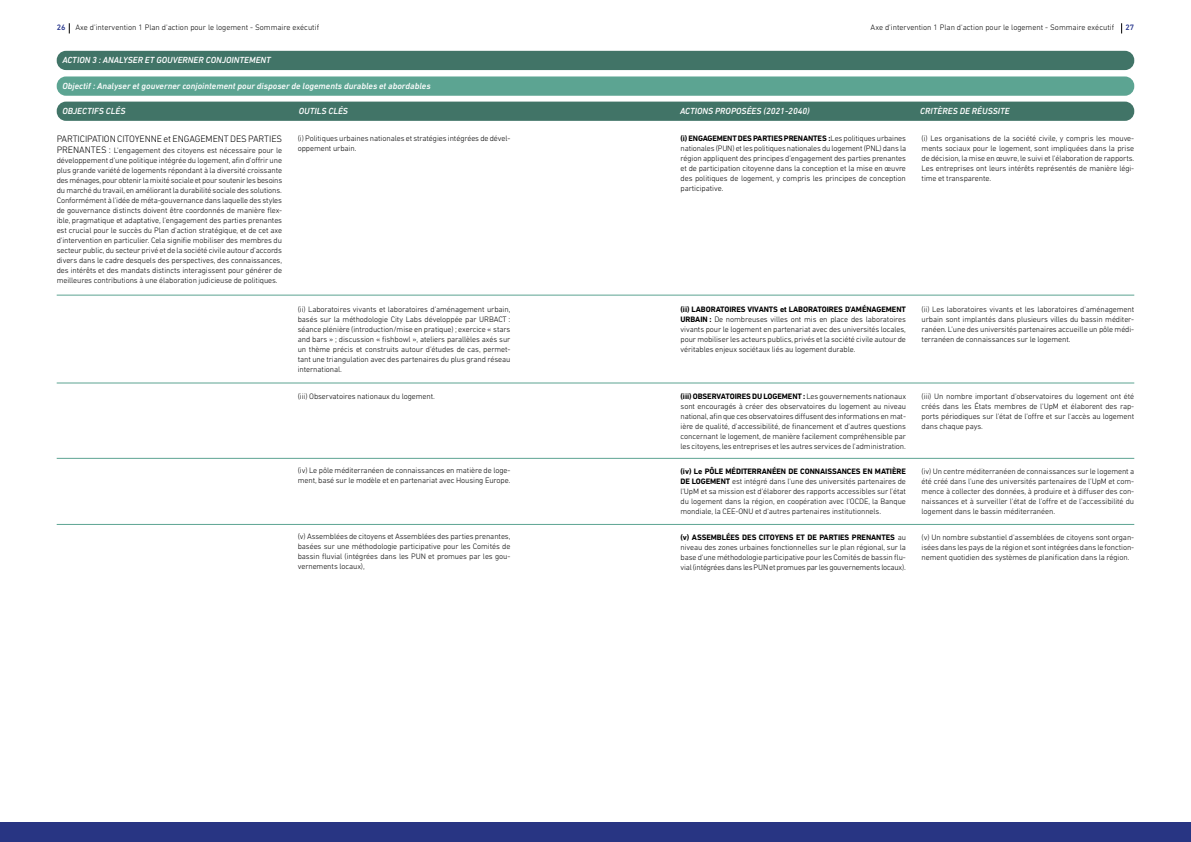
<style>
.page{position:relative;width:1191px;height:842px;background:#fff}
.page>*{position:absolute;margin:0;border:0;box-sizing:border-box;transform-origin:0 0}
.t1{font:300 9.5px "DIN Next LT Pro";letter-spacing:-.01em;color:#000}
.t2{font:italic 500 9px "DIN Next LT Pro";color:#fff}
.t3{font:300 8px/10px "DIN Next LT Pro";letter-spacing:-.01em;color:#000;text-align:justify}
.t4{font:500 8px "DIN Next LT Pro";color:#26358c}
.s1{font-weight:500;color:#26358c}
.s2{font-size:9.5px}
.s3{font-weight:700}
</style>
<div class="page">
<div style="left:0;top:823px;width:1191px;height:19px;background:#283583"></div>
<div style="left:57px;top:76px;width:1077px;height:20px;background:#5ca492;border-radius:9px"></div>
<div style="left:57px;top:51px;width:1077px;height:19px;background:#417467;border-radius:9px"></div>
<hr style="left:57px;top:295px;width:1077px;height:1px;background:#5ca492">
<hr style="left:57px;top:382px;width:1077px;height:1px;background:#5ca492">
<hr style="left:57px;top:458px;width:1077px;height:1px;background:#5ca492">
<hr style="left:57px;top:524px;width:1077px;height:1px;background:#5ca492">
<div style="left:57px;top:102px;width:1077px;height:19px;background:#417467;border-radius:9px"></div>
<p class="t3" style="left:57px;top:22px;width:264px"><span class="s1">26</span> Axe d'intervention 1 Plan d'action pour le logement - Sommaire exécutif</p>
<p class="t3" style="left:870px;top:22px;width:245px">Axe d'intervention 1 Plan d'action pour le logement - Sommaire exécutif</p>
<p class="t4" style="left:1125px;top:23px;width:10px">27</p>
<p class="t2" style="left:62px;top:55px;width:210px">ACTION 3 : ANALYSER ET GOUVERNER CONJOINTEMENT</p>
<p class="t2" style="left:62px;top:81px;width:370px">Objectif : Analyser et gouverner conjointement pour disposer de logements durables et abordables</p>
<p class="t2" style="left:62px;top:106px;width:65px">OBJECTIFS CLÉS</p>
<p class="t2" style="left:299px;top:106px;width:51px">OUTILS CLÉS</p>
<p class="t2" style="left:680px;top:106px;width:131px">ACTIONS PROPOSÉES (2021-2040)</p>
<p class="t2" style="left:920px;top:106px;width:91px">CRITÈRES DE RÉUSSITE</p>
<p class="t3" style="left:298px;top:133px;width:214px">(i) Politiques urbaines nationales et stratégies intégrées de dével&shy;oppement urbain.</p>
<p class="t1" style="left:57px;top:133px;width:227px">PARTICIPATION CITOYENNE et ENGAGEMENT DES PARTIES</p>
<p class="t3" style="left:57px;top:145px;width:227px"><span class="s2">PRENANTES :</span> L'engagement des citoyens est nécessaire pour le développement d'une politique intégrée du logement, afin d'offrir une plus grande variété de logements répondant à la diversité croissante des ménages, pour obtenir la mixité sociale et pour soutenir les besoins du marché du travail, en améliorant la durabilité sociale des solutions.<br>Conformément à l'idée de méta-gouvernance dans laquelle des styles de gouvernance distincts doivent être coordonnés de manière flex&shy;ible, pragmatique et adaptative, l'engagement des parties prenantes est crucial pour le succès du Plan d'action stratégique, et de cet axe d'intervention en particulier. Cela signifie mobiliser des membres du secteur public, du secteur privé et de la société civile autour d'accords divers dans le cadre desquels des perspectives, des connaissances, des intérêts et des mandats distincts interagissent pour générer de meilleures contributions à une élaboration judicieuse de politiques.</p>
<p class="t3" style="left:680px;top:134px;width:227px"><span class="s3">(i) ENGAGEMENT DES PARTIES PRENANTES :</span>Les politiques urbaines nationales (PUN) et les politiques nationales du logement (PNL) dans la région appliquent des principes d'engagement des parties prenantes et de participation citoyenne dans la conception et la mise en œuvre des politiques de logement, y compris les principes de conception participative.</p>
<p class="t3" style="left:680px;top:304px;width:227px"><span class="s3">(ii) LABORATOIRES VIVANTS et LABORATOIRES D'AMÉNAGEMENT URBAIN :</span> De nombreuses villes ont mis en place des laboratoires vivants pour le logement en partenariat avec des universités locales, pour mobiliser les acteurs publics, privés et la société civile autour de véritables enjeux sociétaux liés au logement durable.</p>
<p class="t3" style="left:680px;top:391px;width:227px"><span class="s3">(iii) OBSERVATOIRES DU LOGEMENT :</span> Les gouvernements nationaux sont encouragés à créer des observatoires du logement au niveau national, afin que ces observatoires diffusent des informations en mat&shy;ière de qualité, d'accessibilité, de financement et d'autres questions concernant le logement, de manière facilement compréhensible par les citoyens, les entreprises et les autres services de l'administration.</p>
<p class="t3" style="left:680px;top:466px;width:227px"><span class="s3">(iv) Le PÔLE MÉDITERRANÉEN DE CONNAISSANCES EN MATIÈRE DE LOGEMENT</span> est intégré dans l'une des universités partenaires de l'UpM et sa mission est d'élaborer des rapports accessibles sur l'état du logement dans la région, en coopération avec l'OCDE, la Banque mondiale, la CEE-ONU et d'autres partenaires institutionnels.</p>
<p class="t3" style="left:680px;top:532px;width:227px"><span class="s3">(v) ASSEMBLÉES DES CITOYENS ET DE PARTIES PRENANTES</span> au niveau des zones urbaines fonctionnelles sur le plan régional, sur la base d'une méthodologie participative pour les Comités de bassin flu&shy;vial (intégrées dans les PUN et promues par les gouvernements locaux).</p>
<p class="t3" style="left:298px;top:304px;width:214px">(ii) Laboratoires vivants et laboratoires d'aménagement urbain, basés sur la méthodologie City Labs développée par URBACT : séance plénière (introduction/mise en pratique) ; exercice « stars and bars » ; discussion « fishbowl », ateliers parallèles axés sur un thème précis et construits autour d'études de cas, permet&shy;tant une triangulation avec des partenaires du plus grand réseau international.</p>
<p class="t3" style="left:298px;top:391px;width:139px">(iii) Observatoires nationaux du logement.</p>
<p class="t3" style="left:298px;top:466px;width:214px">(iv) Le pôle méditerranéen de connaissances en matière de loge&shy;ment, basé sur le modèle et en partenariat avec Housing Europe.</p>
<p class="t3" style="left:298px;top:532px;width:214px">(v) Assemblées de citoyens et Assemblées des parties prenantes, basées sur une méthodologie participative pour les Comités de bassin fluvial (intégrées dans les PUN et promues par les gou&shy;vernements locaux),</p>
<p class="t3" style="left:921px;top:134px;width:214px">(i) Les organisations de la société civile, y compris les mouve&shy;ments sociaux pour le logement, sont impliquées dans la prise de décision, la mise en œuvre, le suivi et l'élaboration de rapports.<br>Les entreprises ont leurs intérêts représentés de manière légi&shy;time et transparente.</p>
<p class="t3" style="left:921px;top:304px;width:214px">(ii) Les laboratoires vivants et les laboratoires d'aménagement urbain sont implantés dans plusieurs villes du bassin méditer&shy;ranéen. L'une des universités partenaires accueille un pôle médi&shy;terranéen de connaissances sur le logement.</p>
<p class="t3" style="left:921px;top:391px;width:214px">(iii) Un nombre important d'observatoires du logement ont été créés dans les États membres de l'UpM et élaborent des rap&shy;ports périodiques sur l'état de l'offre et sur l'accès au logement dans chaque pays.</p>
<p class="t3" style="left:921px;top:466px;width:214px">(iv) Un centre méditerranéen de connaissances sur le logement a été créé dans l'une des universités partenaires de l'UpM et com&shy;mence à collecter des données, à produire et à diffuser des con&shy;naissances et à surveiller l'état de l'offre et de l'accessibilité du logement dans le bassin méditerranéen.</p>
<p class="t3" style="left:921px;top:532px;width:214px">(v) Un nombre substantiel d'assemblées de citoyens sont organ&shy;isées dans les pays de la région et sont intégrées dans le fonction&shy;nement quotidien des systèmes de planification dans la région.</p>
</div>
